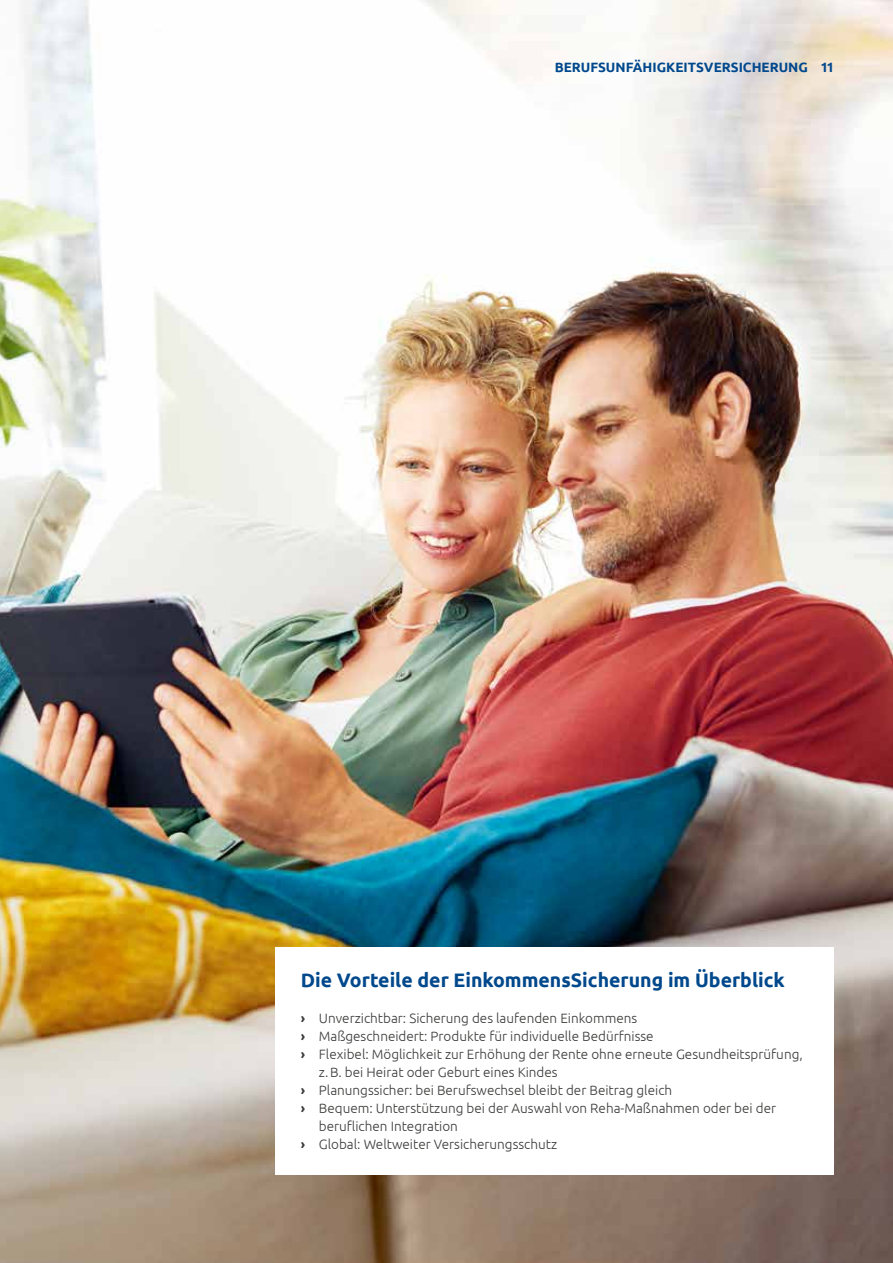
<style>
.page{position:relative;width:893px;height:1263px;background:#fff}
.page>*{position:absolute;margin:0;border:0;box-sizing:border-box;transform-origin:0 0}
.t1{font:700 19.5px "Ubuntu";color:#00488c}
.t2{font:300 13.5px "Ubuntu";color:#3b3b3a}
.t3{font:700 13.5px "Ubuntu";color:#00488c}
.s1{font-weight:700}
</style>
<div class="page">
<img style="left:0;top:0;width:893px;height:1263px">
<div style="left:275px;top:947px;width:558px;height:228px;background:#fff"></div>
<p class="t3" style="left:555px;top:59px;width:280px">BERUFSUNFÄHIGKEITSVERSICHERUNG 11</p>
<h1 class="t1" style="left:301px;top:968px;width:486px">Die Vorteile der EinkommensSicherung im Überblick</h1>
<p class="t2" style="left:301px;top:1010px;width:338px"><span class="s1">›</span> Unverzichtbar: Sicherung des laufenden Einkommens</p>
<p class="t2" style="left:301px;top:1028px;width:354px"><span class="s1">›</span> Maßgeschneidert: Produkte für individuelle Bedürfnisse</p>
<p class="t2" style="left:301px;top:1046px;width:503px"><span class="s1">›</span> Flexibel: Möglichkeit zur Erhöhung der Rente ohne erneute Gesundheitsprüfung,</p>
<p class="t2" style="left:319px;top:1064px;width:240px">z.B. bei Heirat oder Geburt eines Kindes</p>
<p class="t2" style="left:301px;top:1082px;width:373px"><span class="s1">›</span> Planungssicher: bei Berufswechsel bleibt der Beitrag gleich</p>
<p class="t2" style="left:301px;top:1100px;width:477px"><span class="s1">›</span> Bequem: Unterstützung bei der Auswahl von Reha-Maßnahmen oder bei der</p>
<p class="t2" style="left:319px;top:1118px;width:141px">beruflichen Integration</p>
<p class="t2" style="left:301px;top:1136px;width:258px"><span class="s1">›</span> Global: Weltweiter Versicherungsschutz</p>
</div>
